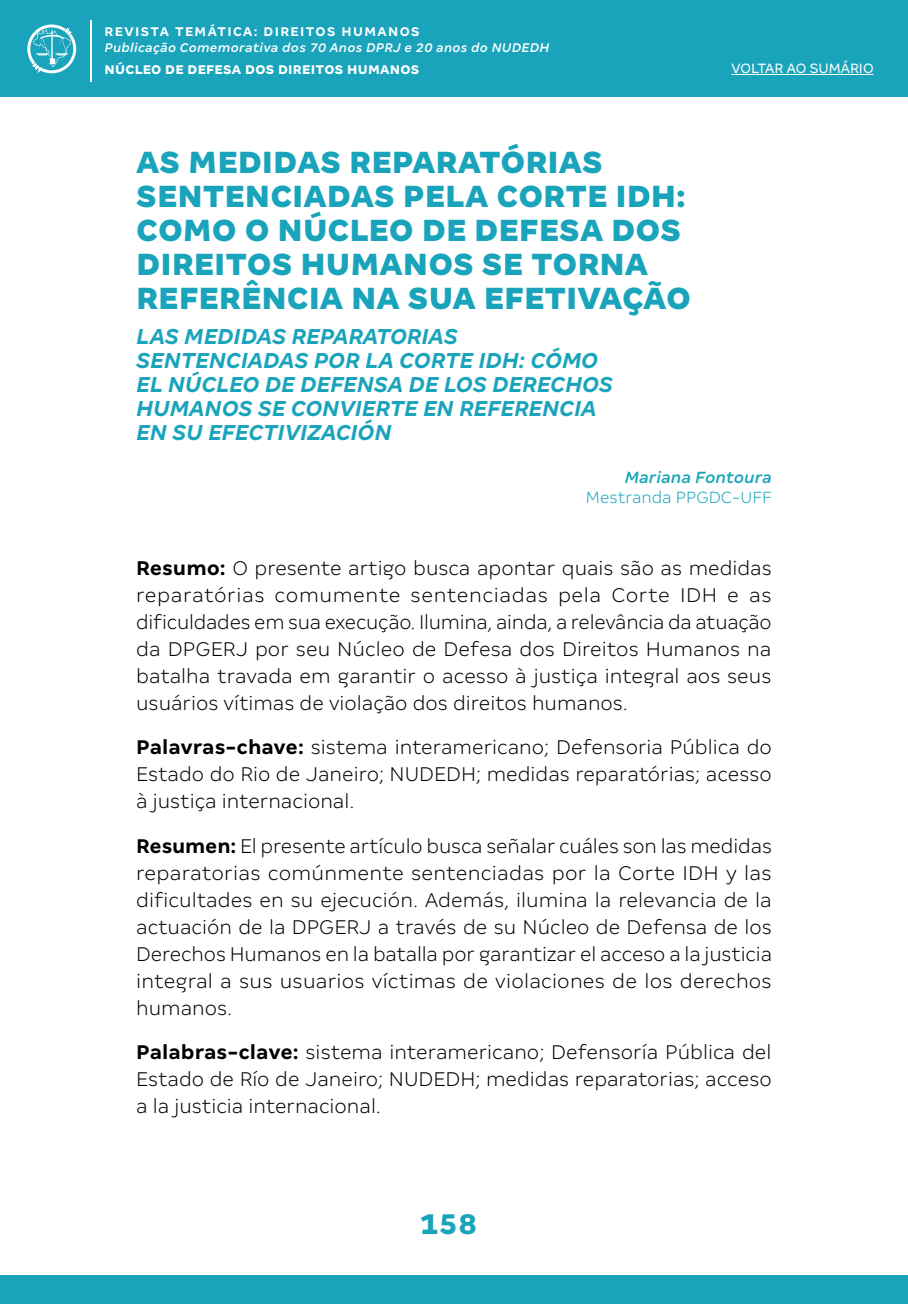
<style>
.page{position:relative;width:908px;height:1304px;background:#fff}
.page>*{position:absolute;margin:0;border:0;box-sizing:border-box;transform-origin:0 0}
.t1{font:900 34px/34px "Margem";color:#1aa4bc}
.t2{font:800 32px "Margem";color:#1aa4bc}
.t3{font:italic 700 24px/24px "Margem";letter-spacing:-.005em;color:#1aa4bc}
.t4{font:300 22px/27px "Margem";color:#000;text-align:justify}
.t5{font:300 18px "Margem";color:#1aa4bc}
.t6{font:italic 500 18px "Margem";color:#1aa4bc}
.t7{font:15px "Margem";color:#fff}
.t8{font:italic 500 14px "Margem";letter-spacing:.02em;color:#fff}
.t9{font:800 14px "Margem";letter-spacing:.02em;color:#fff}
.t10{font:700 14px "Margem";letter-spacing:.1em;color:#fff}
.s1{font-weight:700}
</style>
<div class="page">
<div style="left:0;top:0;width:907px;height:96px;background:#1aa4bc"></div>
<svg style="left:27px;top:24px;width:50px;height:50px"></svg>
<hr style="left:90px;top:20px;width:1px;height:62px;background:#fff">
<div style="left:0;top:1276px;width:907px;height:28px;background:#1aa4bc"></div>
<hr style="left:731px;top:74px;width:142px;height:1px;background:#fff">
<p class="t10" style="left:105px;top:23px;width:316px">REVISTA TEMÁTICA: DIREITOS HUMANOS</p>
<p class="t8" style="left:105px;top:39px;width:446px">Publicação Comemorativa dos 70 Anos DPRJ e 20 anos do NUDEDH</p>
<p class="t9" style="left:105px;top:61px;width:316px">NÚCLEO DE DEFESA DOS DIREITOS HUMANOS</p>
<p class="t7" style="left:731px;top:59px;width:144px">VOLTAR AO SUMÁRIO</p>
<h1 class="t1" style="left:136px;top:145px;width:556px">AS MEDIDAS REPARATÓRIAS<br>SENTENCIADAS PELA CORTE IDH:<br>COMO O NÚCLEO DE DEFESA DOS<br>DIREITOS HUMANOS SE TORNA<br>REFERÊNCIA NA SUA EFETIVAÇÃO</h1>
<p class="t3" style="left:136px;top:325px;width:478px">LAS MEDIDAS REPARATORIAS<br>SENTENCIADAS POR LA CORTE IDH: CÓMO<br>EL NÚCLEO DE DEFENSA DE LOS DERECHOS<br>HUMANOS SE CONVIERTE EN REFERENCIA<br>EN SU EFECTIVIZACIÓN</p>
<p class="t6" style="left:624px;top:467px;width:148px">Mariana Fontoura</p>
<p class="t5" style="left:585px;top:487px;width:187px">Mestranda PPGDC-UFF</p>
<p class="t4" style="left:136px;top:555px;width:637px"><span class="s1">Resumo:</span> O presente artigo busca apontar quais são as medidas reparatórias comumente sentenciadas pela Corte IDH e as dificuldades em sua execução. Ilumina, ainda, a relevância da atuação da DPGERJ por seu Núcleo de Defesa dos Direitos Humanos na batalha travada em garantir o acesso à justiça integral aos seus usuários vítimas de violação dos direitos humanos.</p>
<p class="t4" style="left:136px;top:734px;width:637px"><span class="s1">Palavras-chave:</span> sistema interamericano; Defensoria Pública do Estado do Rio de Janeiro; NUDEDH; medidas reparatórias; acesso à justiça internacional.</p>
<p class="t4" style="left:136px;top:832px;width:637px"><span class="s1">Resumen:</span> El presente artículo busca señalar cuáles son las medidas reparatorias comúnmente sentenciadas por la Corte IDH y las dificultades en su ejecución. Además, ilumina la relevancia de la actuación de la DPGERJ a través de su Núcleo de Defensa de los Derechos Humanos en la batalla por garantizar el acceso a la justicia integral a sus usuarios víctimas de violaciones de los derechos humanos.</p>
<p class="t4" style="left:136px;top:1038px;width:636px"><span class="s1">Palabras-clave:</span> sistema interamericano; Defensoría Pública del Estado de Río de Janeiro; NUDEDH; medidas reparatorias; acceso a la justicia internacional.</p>
<h2 class="t2" style="left:419px;top:1204px;width:59px">158</h2>
</div>
